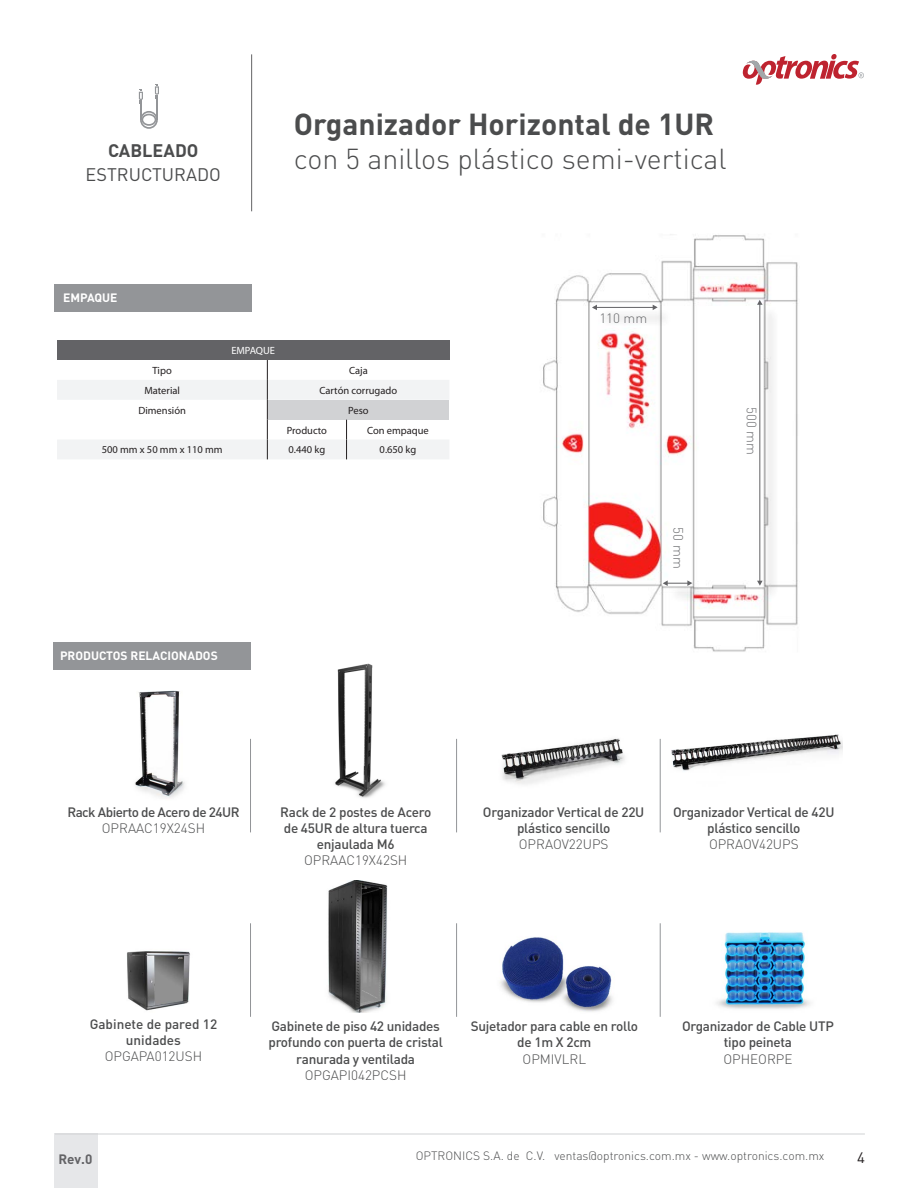
<style>
.page{position:relative;width:918px;height:1188px;background:#fff}
.page>*{position:absolute;margin:0;border:0;box-sizing:border-box;transform-origin:0 0}
.t1{font:700 30px "DIN Pro";color:#4b4c4d}
.t2{font:300 28.5px "DIN Pro";color:#4b4c4d}
.t3{font:18px "DIN Pro";color:#4b4c4d}
.t4{font:700 18px "DIN Pro";color:#4b4c4d}
.t5{font:15px "DIN Pro";color:#231f20}
.t6{font:500 13.5px/16.2px "DIN Pro";letter-spacing:-.02em;color:#4b4c4d;text-align:center}
.t7{font:300 13.5px "DIN Pro";color:#4b4c4d}
.t8{font:500 13.5px/16.2px "DIN Pro";color:#4b4c4d;text-align:center}
.t9{font:500 13.5px "DIN Pro";letter-spacing:-.04em;color:#4b4c4d}
.t10{font:300 13.5px "DIN Pro";color:#6c6d70}
.t11{font:700 13.5px "DIN Pro";color:#636366}
.t12{font:300 12px "DIN Pro";color:#4b4c4d}
.t13{font:700 12px "DIN Pro";color:#fff}
.t14{font:10.5px "Myriad Pro";color:#231f20}
.t15{font:10.5px "Myriad Pro";color:#fff}
</style>
<div class="page">
<div style="left:54px;top:1134px;width:44px;height:54px;background:#e6e7e9"></div>
<hr style="left:251px;top:54px;width:1px;height:157px;background:#636366">
<svg style="left:139px;top:84px;width:20px;height:45px"></svg>
<hr style="left:55px;top:1134px;width:810px;height:1px;background:#d1d2d4">
<svg style="left:742px;top:54px;width:122px;height:31px"></svg>
<img style="left:127px;top:951px;width:63px;height:60px">
<img style="left:671px;top:734px;width:172px;height:37px">
<img style="left:499px;top:937px;width:114px;height:75px">
<img style="left:716px;top:932px;width:94px;height:77px">
<img style="left:328px;top:881px;width:60px;height:131px">
<img style="left:501px;top:738px;width:124px;height:46px">
<div style="left:54px;top:284px;width:198px;height:27px;background:#939598"></div>
<div style="left:53px;top:643px;width:198px;height:27px;background:#939598"></div>
<hr style="left:250px;top:739px;width:1px;height:93px;background:#939598">
<hr style="left:250px;top:923px;width:1px;height:94px;background:#939598">
<hr style="left:456px;top:739px;width:1px;height:93px;background:#939598">
<hr style="left:456px;top:923px;width:1px;height:94px;background:#939598">
<hr style="left:660px;top:923px;width:1px;height:94px;background:#939598">
<hr style="left:660px;top:739px;width:1px;height:93px;background:#939598">
<img style="left:335px;top:663px;width:50px;height:135px">
<img style="left:135px;top:690px;width:50px;height:109px">
<div style="left:57px;top:340px;width:392px;height:20px;background:#636366"></div>
<svg style="left:57px;top:360px;width:392px;height:99px"></svg>
<img style="left:543px;top:234px;width:255px;height:418px">
<div style="left:762px;top:306px;width:17px;height:294px;background:#231f20;opacity:.75"></div>
<hr style="left:759px;top:302px;width:1px;height:281px;background:#636366">
<svg style="left:757px;top:300px;width:6px;height:5px"></svg>
<svg style="left:757px;top:581px;width:6px;height:5px"></svg>
<div style="left:669px;top:585px;width:38px;height:17px;background:#231f20;opacity:.75"></div>
<svg style="left:663px;top:580px;width:29px;height:6px"></svg>
<div style="left:597px;top:309px;width:76px;height:18px;background:#f8f7f8"></div>
<hr style="left:593px;top:307px;width:63px;height:1px;background:#636366">
<svg style="left:592px;top:305px;width:5px;height:5px"></svg>
<svg style="left:653px;top:305px;width:5px;height:5px"></svg>
<h3 class="t4" style="left:108px;top:138px;width:92px">CABLEADO</h3>
<h3 class="t3" style="left:86px;top:162px;width:137px">ESTRUCTURADO</h3>
<h1 class="t1" style="left:294px;top:104px;width:422px">Organizador Horizontal de 1UR</h1>
<h2 class="t2" style="left:294px;top:140px;width:434px">con 5 anillos plástico semi-vertical</h2>
<p class="t13" style="left:63px;top:289px;width:56px">EMPAQUE</p>
<p class="t15" style="left:231px;top:344px;width:45px">EMPAQUE</p>
<p class="t14" style="left:153px;top:364px;width:21px">Tipo</p>
<p class="t14" style="left:349px;top:364px;width:20px">Caja</p>
<p class="t14" style="left:144px;top:384px;width:37px">Material</p>
<p class="t14" style="left:320px;top:384px;width:79px">Cartón corrugado</p>
<p class="t14" style="left:138px;top:404px;width:49px">Dimensión</p>
<p class="t14" style="left:348px;top:404px;width:22px">Peso</p>
<p class="t14" style="left:287px;top:424px;width:42px">Producto</p>
<p class="t14" style="left:367px;top:424px;width:63px">Con empaque</p>
<p class="t14" style="left:102px;top:443px;width:122px">500 mm x 50 mm x 110 mm</p>
<p class="t14" style="left:289px;top:443px;width:38px">0.440 kg</p>
<p class="t14" style="left:380px;top:443px;width:38px">0.650 kg</p>
<p class="t13" style="left:60px;top:648px;width:159px">PRODUCTOS RELACIONADOS</p>
<p class="t10" style="left:599px;top:309px;width:49px">110 mm</p>
<p class="t10" style="left:688px;top:527px;width:43px;rotate:90deg">50 mm</p>
<p class="t10" style="left:761px;top:407px;width:49px;rotate:90deg">500 mm</p>
<p class="t9" style="left:67px;top:803px;width:174px">Rack Abierto de Acero de 24UR</p>
<p class="t7" style="left:102px;top:819px;width:105px">OPRAAC19X24SH</p>
<p class="t6" style="left:280px;top:803px;width:153px">Rack de 2 postes de Acero de 45UR de altura tuerca enjaulada M6</p>
<p class="t7" style="left:304px;top:851px;width:105px">OPRAAC19X42SH</p>
<p class="t6" style="left:483px;top:803px;width:163px">Organizador Vertical de 22U plástico sencillo</p>
<p class="t7" style="left:519px;top:835px;width:91px">OPRAOV22UPS</p>
<p class="t6" style="left:673px;top:803px;width:163px">Organizador Vertical de 42U plástico sencillo</p>
<p class="t7" style="left:709px;top:835px;width:91px">OPRAOV42UPS</p>
<p class="t8" style="left:90px;top:1015px;width:129px">Gabinete de pared 12 unidades</p>
<p class="t7" style="left:105px;top:1047px;width:99px">OPGAPA012USH</p>
<p class="t6" style="left:268px;top:1018px;width:176px">Gabinete de piso 42 unidades profundo con puerta de cristal ranurada y ventilada</p>
<p class="t7" style="left:305px;top:1066px;width:103px">OPGAPI042PCSH</p>
<p class="t6" style="left:471px;top:1018px;width:169px">Sujetador para cable en rollo de 1m X 2cm</p>
<p class="t7" style="left:523px;top:1050px;width:65px">OPMIVLRL</p>
<p class="t6" style="left:682px;top:1018px;width:153px">Organizador de Cable UTP tipo peineta</p>
<p class="t7" style="left:723px;top:1050px;width:71px">OPHEORPE</p>
<p class="t11" style="left:58px;top:1150px;width:35px">Rev.0</p>
<p class="t12" style="left:416px;top:1148px;width:410px">OPTRONICS S.A. de C.V. ventas@optronics.com.mx - www.optronics.com.mx</p>
<p class="t5" style="left:857px;top:1148px;width:9px">4</p>
</div>
